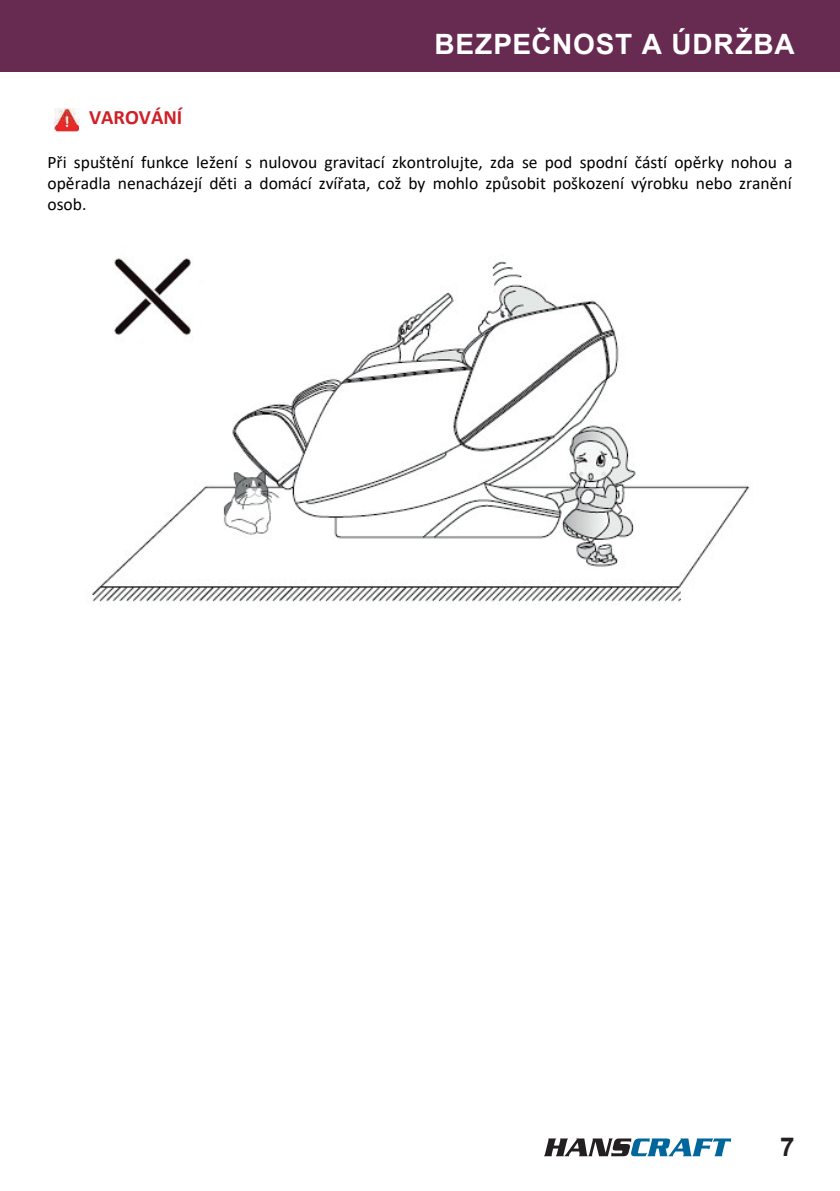
<style>
.page{position:relative;width:840px;height:1191px;background:#fff}
.page>*{position:absolute;margin:0;border:0;box-sizing:border-box;transform-origin:0 0}
.t1{font:700 28px "Arial";letter-spacing:.025em;color:#fff}
.t2{font:700 26px "Arial";color:#231f20}
.t3{font:700 20.4px "Calibri";color:#d01f26}
.t4{font:17.6px/21.4px "Calibri";color:#000001;text-align:justify}
</style>
<div class="page">
<img style="left:92px;top:258px;width:658px;height:344px">
<img style="left:55px;top:124px;width:24px;height:8px">
<img style="left:55px;top:109px;width:24px;height:15px">
<svg style="left:544px;top:1138px;width:186px;height:18px"></svg>
<div style="left:0;top:0;width:839px;height:72px;background:#672a51"></div>
<h1 class="t1" style="left:434px;top:26px;width:361px">BEZPEČNOST A ÚDRŽBA</h1>
<p class="t3" style="left:89px;top:107px;width:95px">VAROVÁNÍ</p>
<p class="t4" style="left:48px;top:151px;width:746px">Při spuštění funkce ležení s nulovou gravitací zkontrolujte, zda se pod spodní částí opěrky nohou a opěradla nenacházejí děti a domácí zvířata, což by mohlo způsobit poškození výrobku nebo zranění osob.</p>
<h2 class="t2" style="left:779px;top:1130px;width:16px">7</h2>
</div>
